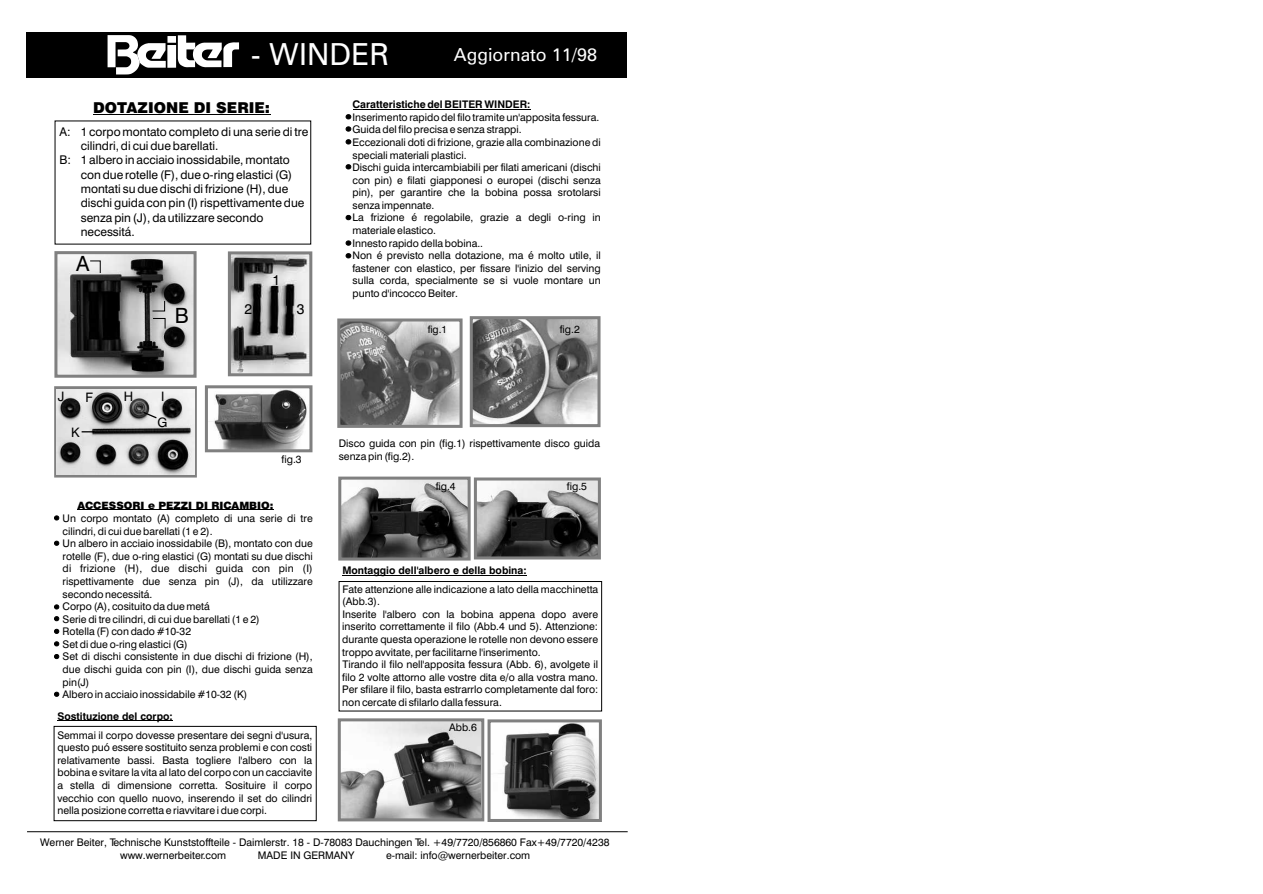
<style>
.page{position:relative;width:1263px;height:894px;background:#fff}
.page>*{position:absolute;margin:0;border:0;box-sizing:border-box;transform-origin:0 0}
.t1{font:30.45px "Zurich BT";color:#fff}
.t2{font:21px "Swis 721 BT";color:#000}
.t3{font:18px "Zurich BT";color:#fff}
.t4{font:15px "Swis 721 Blk BT";color:#000}
.t5{font:14.1px "Swis 721 BT";color:#000}
.t6{font:13.05px "Swis 721 BT";color:#000}
.t7{font:12px "Swis 721 BT";color:#000}
.t8{font:10.5px/12.6px "Swis 721 BT";color:#000}
.t9{font:700 10.5px "Swis 721 BT";color:#000}
.t10{font:10.2px "Swis 721 BT";color:#000}
.t11{font:10.05px "Swis 721 Blk BT";color:#000;scale:1.04 1}
</style>
<div class="page">
<img style="left:341px;top:322px;width:118px;height:102px">
<img style="left:474px;top:320px;width:123px;height:103px">
<img style="left:213px;top:389px;width:95px;height:59px">
<div style="left:205px;top:385px;width:108px;height:67px;border:3px solid #808080"></div>
<div style="left:26px;top:32px;width:601px;height:46px;background:#000"></div>
<svg style="left:108px;top:35px;width:131px;height:39px"></svg>
<hr style="left:27px;top:831px;width:601px;height:1px;background:#000">
<div style="left:54px;top:726px;width:262px;height:95px;border:1px solid #000"></div>
<hr style="left:57px;top:721px;width:116px;height:1px;background:#000">
<hr style="left:93px;top:114px;width:177px;height:1px;background:#000">
<hr style="left:342px;top:575px;width:185px;height:1px;background:#000">
<div style="left:339px;top:581px;width:263px;height:130px;border:1px solid #000"></div>
<img style="left:232px;top:255px;width:76px;height:117px">
<div style="left:228px;top:251px;width:84px;height:125px;border:3px solid #808080"></div>
<hr style="left:353px;top:109px;width:178px;height:1px;background:#000">
<svg style="left:346px;top:139px;width:5px;height:5px"></svg>
<svg style="left:346px;top:253px;width:5px;height:5px"></svg>
<svg style="left:346px;top:114px;width:5px;height:5px"></svg>
<svg style="left:346px;top:164px;width:5px;height:5px"></svg>
<svg style="left:346px;top:215px;width:5px;height:5px"></svg>
<svg style="left:346px;top:126px;width:5px;height:6px"></svg>
<hr style="left:77px;top:510px;width:197px;height:1px;background:#000">
<svg style="left:54px;top:692px;width:5px;height:5px"></svg>
<svg style="left:54px;top:516px;width:5px;height:4px"></svg>
<svg style="left:54px;top:541px;width:5px;height:5px"></svg>
<svg style="left:54px;top:605px;width:5px;height:4px"></svg>
<svg style="left:54px;top:629px;width:5px;height:5px"></svg>
<svg style="left:54px;top:616px;width:5px;height:5px"></svg>
<svg style="left:54px;top:654px;width:5px;height:5px"></svg>
<svg style="left:54px;top:641px;width:5px;height:5px"></svg>
<img style="left:58px;top:255px;width:135px;height:119px">
<svg style="left:153px;top:318px;width:12px;height:11px"></svg>
<svg style="left:152px;top:301px;width:13px;height:10px"></svg>
<svg style="left:90px;top:261px;width:11px;height:12px"></svg>
<div style="left:54px;top:251px;width:143px;height:127px;border:3px solid #808080"></div>
<div style="left:54px;top:386px;width:143px;height:92px;border:3px solid #808080"></div>
<img style="left:57px;top:389px;width:138px;height:86px">
<svg style="left:142px;top:411px;width:16px;height:9px"></svg>
<svg style="left:82px;top:431px;width:13px;height:1px"></svg>
<img style="left:478px;top:482px;width:119px;height:73px">
<img style="left:342px;top:481px;width:125px;height:76px">
<div style="left:338px;top:477px;width:133px;height:84px;border:3px solid #808080"></div>
<div style="left:474px;top:478px;width:127px;height:81px;border:3px solid #808080"></div>
<img style="left:497px;top:723px;width:101px;height:95px">
<div style="left:488px;top:719px;width:114px;height:103px;border:3px solid #808080"></div>
<img style="left:342px;top:722px;width:138px;height:95px">
<div style="left:338px;top:718px;width:146px;height:103px;border:3px solid #808080"></div>
<div style="left:337px;top:318px;width:126px;height:110px;border:3px solid #808080"></div>
<div style="left:470px;top:316px;width:131px;height:111px;border:3px solid #808080"></div>
<svg style="left:346px;top:241px;width:5px;height:5px"></svg>
<h1 class="t1" style="left:251px;top:42px;width:140px">- WINDER</h1>
<h3 class="t3" style="left:454px;top:47px;width:145px">Aggiornato 11/98</h3>
<h3 class="t4" style="left:93px;top:101px;width:179px">DOTAZIONE DI SERIE:</h3>
<p class="t7" style="left:59px;top:126px;width:251px">A: 1 corpo montato completo di una serie di tre</p>
<p class="t7" style="left:81px;top:141px;width:139px">cilindri, di cui due barellati.</p>
<p class="t7" style="left:59px;top:155px;width:232px">B: 1 albero in acciaio inossidabile, montato</p>
<p class="t7" style="left:81px;top:170px;width:213px">con due rotelle (F), due o-ring elastici (G)</p>
<p class="t7" style="left:81px;top:184px;width:209px">montati su due dischi di frizione (H), due</p>
<p class="t7" style="left:81px;top:198px;width:225px">dischi guida con pin (I) rispettivamente due</p>
<p class="t7" style="left:81px;top:213px;width:184px">senza pin (J), da utilizzare secondo</p>
<p class="t7" style="left:81px;top:227px;width:55px">necessitá.</p>
<h2 class="t2" style="left:76px;top:255px;width:15px">A</h2>
<h2 class="t2" style="left:175px;top:307px;width:15px">B</h2>
<p class="t6" style="left:58px;top:391px;width:8px">J</p>
<p class="t6" style="left:86px;top:392px;width:9px">F</p>
<p class="t6" style="left:124px;top:391px;width:11px">H</p>
<p class="t6" style="left:161px;top:391px;width:5px">I</p>
<p class="t6" style="left:71px;top:427px;width:10px">K</p>
<p class="t6" style="left:158px;top:417px;width:11px">G</p>
<h3 class="t5" style="left:273px;top:274px;width:9px">1</h3>
<h3 class="t5" style="left:244px;top:304px;width:9px">2</h3>
<h3 class="t5" style="left:297px;top:304px;width:9px">3</h3>
<p class="t8" style="left:282px;top:453px;width:22px">fig.3</p>
<p class="t11" style="left:77px;top:501px;width:190px">ACCESSORI e PEZZI DI RICAMBIO:</p>
<p class="t8" style="left:63px;top:513px;width:252px">Un corpo montato (A) completo di una serie di tre cilindri, di cui due barellati (1 e 2).<br>Un albero in acciaio inossidabile (B), montato con due rotelle (F), due o-ring elastici (G) montati su due dischi di frizione (H), due dischi guida con pin (I) rispettivamente due senza pin (J), da utilizzare secondo necessitá.<br>Corpo (A), cosituito da due metá<br>Serie di tre cilindri, di cui due barellati (1 e 2)<br>Rotella (F) con dado #10-32<br>Set di due o-ring elastici (G)<br>Set di dischi consistente in due dischi di frizione (H), due dischi guida con pin (I), due dischi guida senza pin(J)<br>Albero in acciaio inossidabile #10-32 (K)</p>
<p class="t9" style="left:57px;top:712px;width:117px">Sostituzione del corpo:</p>
<p class="t8" style="left:57px;top:730px;width:256px;text-align:justify">Semmai il corpo dovesse presentare dei segni d'usura, questo puó essere sostituito senza problemi e con costi relativamente bassi. Basta togliere l'albero con la bobina e svitare la vita al lato del corpo con un cacciavite a stella di dimensione corretta. Sosituire il corpo vecchio con quello nuovo, inserendo il set do cilindri nella posizione corretta e riavvitare i due corpi.</p>
<p class="t9" style="left:353px;top:100px;width:179px">Caratteristiche del BEITER WINDER:</p>
<p class="t8" style="left:353px;top:112px;width:250px">Inserimento rapido del filo tramite un'apposita fessura.<br>Guida del filo precisa e senza strappi.<br>Eccezionali doti di frizione, grazie alla combinazione di speciali materiali plastici.<br>Dischi guida intercambiabili per filati americani (dischi con pin) e filati giapponesi o europei (dischi senza pin), per garantire che la bobina possa srotolarsi senza impennate.<br>La frizione é regolabile, grazie a degli o-ring in materiale elastico.<br>Innesto rapido della bobina..<br>Non é previsto nella dotazione, ma é molto utile, il fastener con elastico, per fissare l'inizio del serving sulla corda, specialmente se si vuole montare un punto d'incocco Beiter.</p>
<p class="t10" style="left:428px;top:325px;width:21px">fig.1</p>
<p class="t8" style="left:560px;top:324px;width:21px">fig.2</p>
<p class="t8" style="left:339px;top:438px;width:263px">Disco guida con pin (fig.1) rispettivamente disco guida senza pin (fig.2).</p>
<p class="t8" style="left:436px;top:481px;width:22px">fig.4</p>
<p class="t8" style="left:567px;top:481px;width:22px">fig.5</p>
<p class="t9" style="left:342px;top:566px;width:186px">Montaggio dell'albero e della bobina:</p>
<p class="t8" style="left:342px;top:584px;width:258px">Fate attenzione alle indicazione a lato della macchinetta (Abb.3).<br>Inserite l'albero con la bobina appena dopo avere inserito correttamente il filo (Abb.4 und 5). Attenzione: durante questa operazione le rotelle non devono essere troppo avvitate, per facilitarne l'inserimento.<br>Tirando il filo nell'apposita fessura (Abb. 6), avolgete il filo 2 volte attorno alle vostre dita e/o alla vostra mano.<br>Per sfilare il filo, basta estrarrlo completamente dal foro: non cercate di sfilarlo dalla fessura.</p>
<p class="t8" style="left:449px;top:722px;width:29px">Abb.6</p>
<p class="t8" style="left:120px;top:837px;width:491px;text-indent:-80px">Werner Beiter, Technische Kunststoffteile - Daimlerstr. 18 - D-78083 Dauchingen Tel. +49/7720/856860 Fax+49/7720/4238 www.wernerbeiter.com</p>
<p class="t8" style="left:258px;top:850px;width:98px">MADE IN GERMANY</p>
<p class="t8" style="left:386px;top:850px;width:146px">e-mail: info@wernerbeiter.com</p>
</div>
